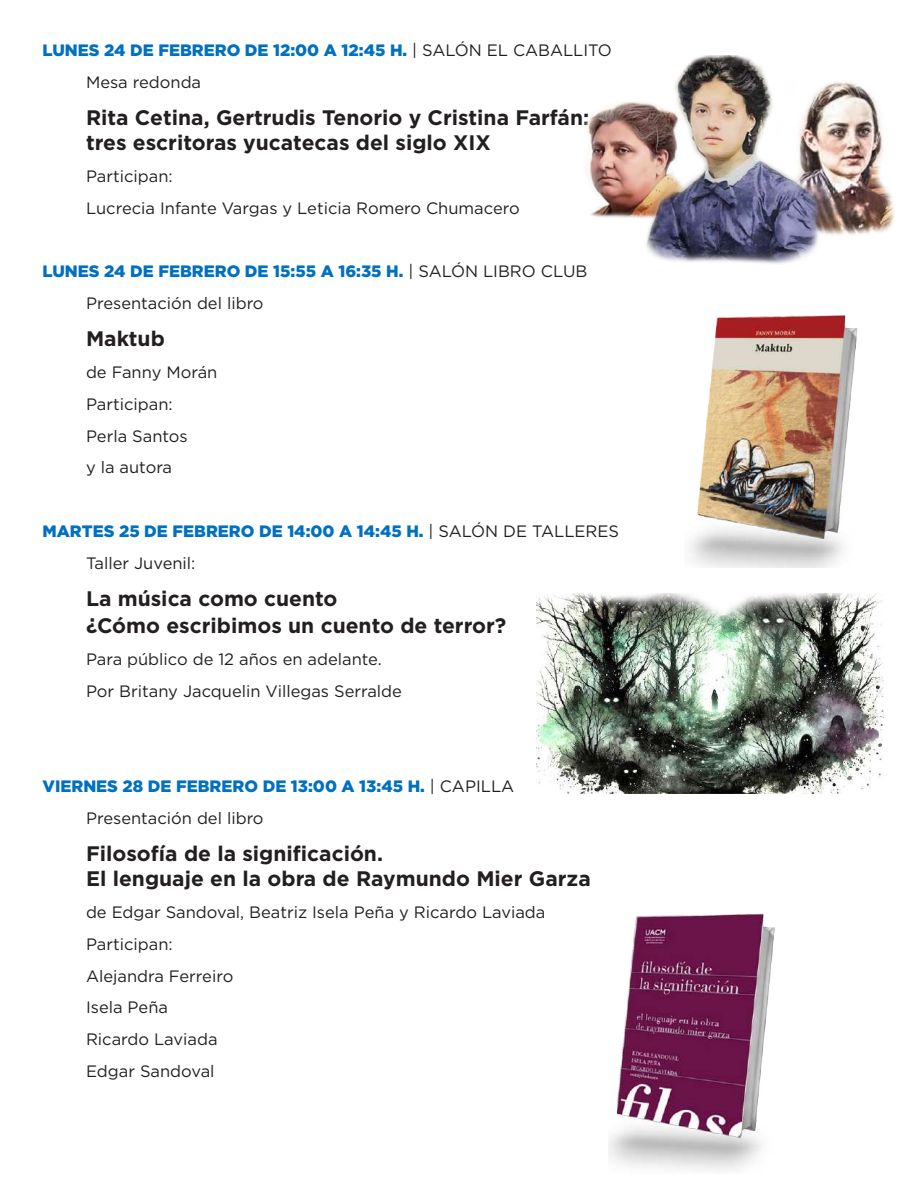
<style>
.page{position:relative;width:918px;height:1188px;background:#fff}
.page>*{position:absolute;margin:0;border:0;box-sizing:border-box;transform-origin:0 0}
.t1{font:700 21px/25.2px "Gotham";color:#231f20}
.t2{font:16.5px/31.8px "Gotham";color:#231f20}
.t3{font:900 16.5px/31.8px "Gotham";color:#0070c0}
.s1{font-weight:400;color:#231f20}
.s2{font-weight:900;color:#0070c0}
</style>
<div class="page">
<img style="left:587px;top:55px;width:308px;height:209px">
<img style="left:537px;top:594px;width:346px;height:200px">
<img style="left:609px;top:914px;width:166px;height:257px">
<img style="left:690px;top:315px;width:168px;height:253px">
<p class="t3" style="left:86px;top:34px;width:527px;text-indent:-44px">LUNES 24 DE FEBRERO DE 12:00 A 12:45 H. <span class="s1">| SALÓN EL CABALLITO<br>Mesa redonda</span></p>
<p class="t1" style="left:86px;top:105px;width:505px">Rita Cetina, Gertrudis Tenorio y Cristina Farfán: tres escritoras yucatecas del siglo XIX</p>
<p class="t2" style="left:86px;top:160px;width:435px">Participan:<br>Lucrecia Infante Vargas y Leticia Romero Chumacero</p>
<p class="t2" style="left:86px;top:255px;width:503px;text-indent:-44px"><span class="s2">LUNES 24 DE FEBRERO DE 15:55 A 16:35 H.</span> | SALÓN LIBRO CLUB<br>Presentación del libro</p>
<p class="t1" style="left:86px;top:326px;width:80px">Maktub</p>
<p class="t2" style="left:86px;top:356px;width:133px">de Fanny Morán<br>Participan:<br>Perla Santos<br>y la autora</p>
<p class="t3" style="left:86px;top:515px;width:535px;text-indent:-44px">MARTES 25 DE FEBRERO DE 14:00 A 14:45 H. <span class="s1">| SALÓN DE TALLERES<br>Taller Juvenil:</span></p>
<p class="t1" style="left:86px;top:585px;width:422px;line-height:27px">La música como cuento<br>¿Cómo escribimos un cuento de terror?</p>
<p class="t2" style="left:86px;top:643px;width:318px">Para público de 12 años en adelante.<br>Por Britany Jacquelin Villegas Serralde</p>
<p class="t3" style="left:86px;top:770px;width:430px;text-indent:-44px">VIERNES 28 DE FEBRERO DE 13:00 A 13:45 H. <span class="s1">| CAPILLA<br>Presentación del libro</span></p>
<p class="t1" style="left:86px;top:841px;width:506px">Filosofía de la significación.<br>El lenguaje en la obra de Raymundo Mier Garza</p>
<p class="t2" style="left:86px;top:896px;width:461px">de Edgar Sandoval, Beatriz Isela Peña y Ricardo Laviada<br>Participan:<br>Alejandra Ferreiro<br>Isela Peña<br>Ricardo Laviada<br>Edgar Sandoval</p>
</div>
